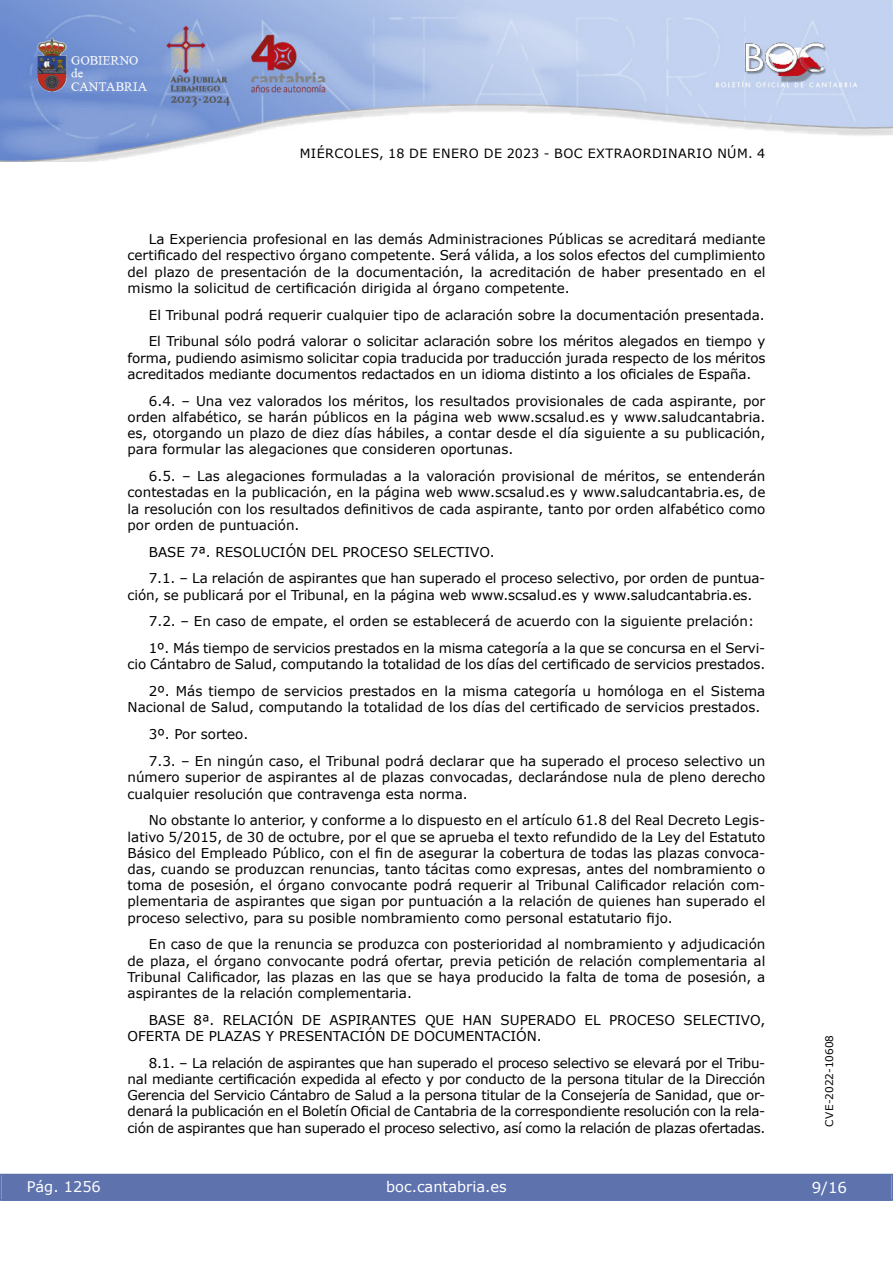
<style>
.page{position:relative;width:893px;height:1263px;background:#fff}
.page>*{position:absolute;margin:0;border:0;box-sizing:border-box;transform-origin:0 0}
.t1{font:15px "Verdana 2";color:#fff}
.t2{font:14.55px "Verdana 2";color:#fff}
.inicio_de_parrafo{font:13.5px/16.2px "Verdana 2";color:#000;text-align:justify}
.inicio_de_parrafo-2{font:13.5px/16.2px "Verdana";color:#000;text-align:justify}
.t3{font:12.75px "Verdana 2";letter-spacing:.035em;color:#000}
.t4{font:10.5px "Verdana 2";color:#000}
.s1{font-family:"Verdana"}
.s2{font-family:"Verdana 2"}
</style>
<div class="page">
<img style="left:0;top:0;width:893px;height:161px">
<div style="left:1px;top:1174px;width:890px;height:27px;background:#5e73ae"></div>
<p class="t3" style="left:300px;top:144px;width:467px">MIÉRCOLES, 18 DE ENERO DE 2023 - BOC EXTRAORDINARIO NÚM. 4</p>
<p class="inicio_de_parrafo" style="left:128px;top:231px;width:639px;text-indent:21px">La Experiencia profesional en las demás Administraciones Públicas se acreditará mediante <span class="s1">certificado del respectivo órgano competente. Será válida, a los solos efectos del cumplimiento </span>del plazo de presentación de la documentación, la acreditación de haber presentado en el <span class="s1">mismo la solicitud de certificación dirigida al órgano competente.</span></p>
<p class="inicio_de_parrafo" style="left:149px;top:306px;width:617px">El Tribunal podrá requerir cualquier tipo de aclaración sobre la documentación presentada.</p>
<p class="inicio_de_parrafo-2" style="left:128px;top:333px;width:639px;text-indent:21px"><span class="s2">El Tribunal sólo podrá valorar o solicitar aclaración sobre los méritos alegados en tiempo y </span>forma, pudiendo asimismo solicitar copia traducida por traducción jurada respecto de los méritos acreditados mediante documentos redactados en un idioma distinto a los oficiales de España.</p>
<p class="inicio_de_parrafo" style="left:128px;top:393px;width:639px;text-indent:21px"><span class="s1">6.4. ‒ Una vez valorados los méritos, los resultados provisionales de cada aspirante, por </span>orden alfabético, se harán públicos en la página web www.scsalud.es y www.saludcantabria. es, otorgando un plazo de diez días hábiles, a contar desde el día siguiente a su publicación, para formular las alegaciones que consideren oportunas.</p>
<p class="inicio_de_parrafo-2" style="left:128px;top:468px;width:639px;text-indent:21px">6.5. ‒ Las alegaciones formuladas a la valoración provisional de méritos, se entenderán <span class="s2">contestadas en la publicación, en la página web www.scsalud.es y www.saludcantabria.es, de </span>la resolución con los resultados definitivos de cada aspirante, tanto por orden alfabético como <span class="s2">por orden de puntuación.</span></p>
<p class="inicio_de_parrafo" style="left:149px;top:543px;width:348px">BASE 7ª. RESOLUCIÓN DEL PROCESO SELECTIVO.</p>
<p class="inicio_de_parrafo" style="left:128px;top:570px;width:639px;text-indent:21px"><span class="s1">7.1. ‒ La relación de aspirantes que han superado el proceso selectivo, por orden de puntua&shy;</span>ción, se publicará por el Tribunal, en la página web www.scsalud.es y www.saludcantabria.es.</p>
<p class="inicio_de_parrafo-2" style="left:149px;top:613px;width:607px">7.2. ‒ En caso de empate, el orden se establecerá de acuerdo con la siguiente prelación:</p>
<p class="inicio_de_parrafo-2" style="left:128px;top:640px;width:639px;text-align:right"><span class="s2">1º. Más tiempo de servicios prestados en la misma categoría a la que se concursa en el Servi&shy;</span>cio Cántabro de Salud, computando la totalidad de los días del certificado de servicios prestados.</p>
<p class="inicio_de_parrafo-2" style="left:128px;top:683px;width:639px;text-indent:21px"><span class="s2">2º. Más tiempo de servicios prestados en la misma categoría u homóloga en el Sistema<br></span>Nacional de Salud, computando la totalidad de los días del certificado de servicios prestados.</p>
<p class="inicio_de_parrafo" style="left:149px;top:726px;width:101px">3º. Por sorteo.</p>
<p class="inicio_de_parrafo" style="left:128px;top:753px;width:639px;text-indent:21px"><span class="s1">7.3. ‒ En ningún caso, el Tribunal podrá declarar que ha superado el proceso selectivo un </span>número superior de aspirantes al de plazas convocadas, declarándose nula de pleno derecho cualquier resolución que contravenga esta norma.</p>
<p class="inicio_de_parrafo" style="left:128px;top:812px;width:639px;text-indent:21px">No obstante lo anterior, y conforme a lo dispuesto en el artículo 61.8 del Real Decreto Legis&shy;lativo 5/2015, de 30 de octubre, por el que se aprueba el texto refundido de la Ley del Estatuto <span class="s1">Básico del Empleado Público, con el fin de asegurar la cobertura de todas las plazas convoca&shy;</span>das, cuando se produzcan renuncias, tanto tácitas como expresas, antes del nombramiento o <span class="s1">toma de posesión, el órgano convocante podrá requerir al Tribunal Calificador relación com&shy;</span>plementaria de aspirantes que sigan por puntuación a la relación de quienes han superado el <span class="s1">proceso selectivo, para su posible nombramiento como personal estatutario fijo.</span></p>
<p class="inicio_de_parrafo-2" style="left:128px;top:936px;width:639px;text-indent:21px">En caso de que la renuncia se produzca con posterioridad al nombramiento y adjudicación <span class="s2">de plaza, el órgano convocante podrá ofertar, previa petición de relación complementaria al </span>Tribunal Calificador, las plazas en las que se haya producido la falta de toma de posesión, a <span class="s2">aspirantes de la relación complementaria.</span></p>
<p class="inicio_de_parrafo" style="left:128px;top:1012px;width:639px;text-indent:21px">BASE 8ª. RELACIÓN DE ASPIRANTES QUE HAN SUPERADO EL PROCESO SELECTIVO,<br>OFERTA DE PLAZAS Y PRESENTACIÓN DE DOCUMENTACIÓN.</p>
<p class="inicio_de_parrafo-2" style="left:128px;top:1055px;width:639px;text-indent:21px">8.1. ‒ La relación de aspirantes que han superado el proceso selectivo se elevará por el Tribu&shy;nal mediante certificación expedida al efecto y por conducto de la persona titular de la Dirección Gerencia del Servicio Cántabro de Salud a la persona titular de la Consejería de Sanidad, que or&shy;denará la publicación en el Boletín Oficial de Cantabria de la correspondiente resolución con la rela&shy;<span class="s2">ción de aspirantes que han superado el proceso selectivo, así como la relación de plazas ofertadas.</span></p>
<p class="t2" style="left:27px;top:1177px;width:76px">Pág. 1256</p>
<p class="t2" style="left:386px;top:1177px;width:122px">boc.cantabria.es</p>
<p class="t4" style="left:822px;top:1126px;width:93px;rotate:-90deg">CVE-2022-10608</p>
<p class="t1" style="left:812px;top:1177px;width:37px">9/16</p>
</div>
